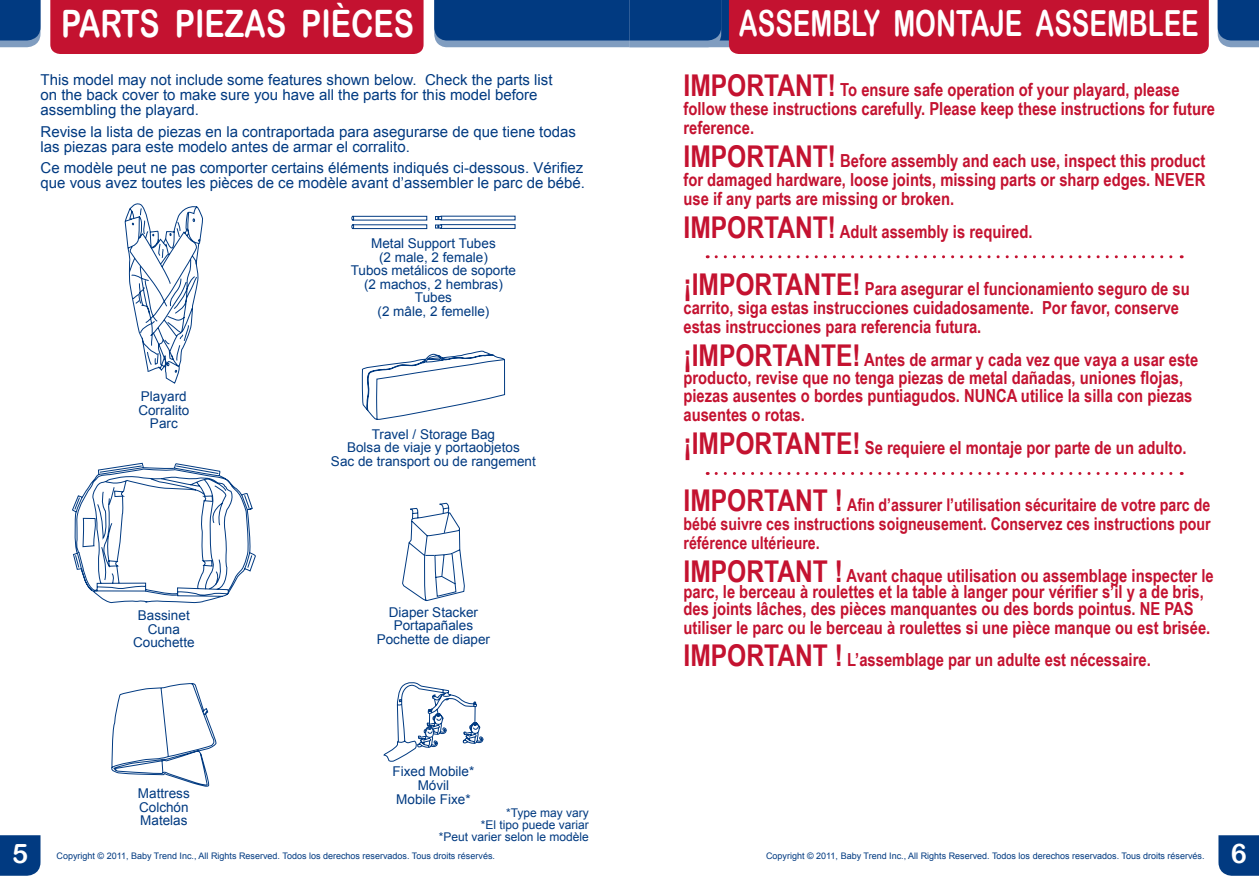
<style>
.page{position:relative;width:1259px;height:893px;background:#fff}
.page>*{position:absolute;margin:0;border:0;box-sizing:border-box;transform-origin:0 0}
.t1{font:37.8px "Arial Rounded MT Bold";color:#fff;scale:.8 1}
.t2{font:36px "Arial Rounded MT Bold";color:#fff;scale:.73 1}
.t3{font:27px "Arial Rounded MT Bold";color:#fff}
.t4{font:700 18px/19px "Arial Narrow";color:#c41230}
.t5{font:700 17.55px/18.9px "Arial Narrow";color:#c41230;text-align:justify}
.t6{font:15px/15px "Arial";color:#013a81}
.t7{font:13.5px/13.5px "Arial";color:#013a81;text-align:center}
.t8{font:12px/12px "Arial";color:#013a81;text-align:right}
.t9{font:9px "Arial";color:#013a81}
.s1{font-size:30px}
</style>
<div class="page">
<svg style="left:0;top:0;width:40px;height:47px;background:#164a8b"></svg>
<div style="left:0;top:835px;width:40px;height:41px;background:#013a81"></div>
<svg style="left:1217px;top:0;width:42px;height:47px;background:#1a4d8d"></svg>
<svg style="left:1218px;top:835px;width:41px;height:41px;background:#0c4386"></svg>
<div style="left:50px;top:0;width:373px;height:54px;background:#c41230"></div>
<svg style="left:124px;top:203px;width:79px;height:181px"></svg>
<svg style="left:72px;top:462px;width:184px;height:142px"></svg>
<svg style="left:111px;top:683px;width:106px;height:104px"></svg>
<svg style="left:362px;top:351px;width:143px;height:69px"></svg>
<svg style="left:351px;top:215px;width:165px;height:14px"></svg>
<svg style="left:434px;top:0;width:774px;height:54px;background:#8c2f58"></svg>
<svg style="left:716px;top:255px;width:466px;height:3px"></svg>
<svg style="left:716px;top:472px;width:466px;height:3px"></svg>
<svg style="left:402px;top:502px;width:63px;height:99px"></svg>
<svg style="left:383px;top:682px;width:100px;height:80px"></svg>
<h1 class="t1" style="left:61px;top:1px;width:442px">PARTS PIEZAS PIÈCES</h1>
<p class="t6" style="left:40px;top:72px;width:513px">This model may not include some features shown below. Check the parts list on the back cover to make sure you have all the parts for this model before assembling the playard.</p>
<p class="t6" style="left:40px;top:124px;width:537px">Revise la lista de piezas en la contraportada para asegurarse de que tiene todas las piezas para este modelo antes de armar el corralito.</p>
<p class="t6" style="left:40px;top:161px;width:546px">Ce modèle peut ne pas comporter certains éléments indiqués ci-dessous. Vérifiez que vous avez toutes les pièces de ce modèle avant d’assembler le parc de bébé.</p>
<p class="t7" style="left:138px;top:390px;width:53px">Playard<br>Corralito<br>Parc</p>
<p class="t7" style="left:133px;top:609px;width:63px">Bassinet<br>Cuna<br>Couchette</p>
<p class="t7" style="left:138px;top:787px;width:53px;text-align:justify">Mattress Colchón Matelas</p>
<p class="t7" style="left:351px;top:237px;width:167px">Metal Support Tubes<br>(2 male, 2 female)<br>Tubos metálicos de soporte (2 machos, 2 hembras)<br>Tubes<br>(2 mâle, 2 femelle)</p>
<p class="t7" style="left:331px;top:427px;width:206px">Travel / Storage Bag<br>Bolsa de viaje y portaobjetos<br>Sac de transport ou de rangement</p>
<p class="t7" style="left:377px;top:605px;width:115px">Diaper Stacker<br>Portapañales<br>Pochette de diaper</p>
<p class="t7" style="left:392px;top:765px;width:83px;line-height:14px">Fixed Mobile*<br>Móvil<br>Mobile Fixe*</p>
<p class="t8" style="left:439px;top:807px;width:152px">*Type may vary<br>*El tipo puede variar<br>*Peut varier selon le modèle</p>
<h2 class="t2" style="left:739px;top:1px;width:631px">ASSEMBLY MONTAJE ASSEMBLEE</h2>
<p class="t4" style="left:683px;top:79px;width:533px"><span class="s1">IMPORTANT!</span> To ensure safe operation of your playard, please follow these instructions carefully. Please keep these instructions for future reference.</p>
<p class="t4" style="left:683px;top:150px;width:523px;text-align:justify"><span class="s1">IMPORTANT!</span> Before assembly and each use, inspect this product for damaged hardware, loose joints, missing parts or sharp edges. NEVER use if any parts are missing or broken.</p>
<p class="t4" style="left:683px;top:221px;width:350px"><span class="s1">IMPORTANT!</span> Adult assembly is required.</p>
<p class="t4" style="left:683px;top:278px;width:508px"><span class="s1">¡IMPORTANTE!</span> Para asegurar el funcionamiento seguro de su carrito, siga estas instrucciones cuidadosamente. Por favor, conserve estas instrucciones para referencia futura.</p>
<p class="t4" style="left:683px;top:350px;width:516px;line-height:18.3px"><span class="s1">¡IMPORTANTE!</span> Antes de armar y cada vez que vaya a usar este producto, revise que no tenga piezas de metal dañadas, uniones flojas, piezas ausentes o bordes puntiagudos. NUNCA utilice la silla con piezas ausentes o rotas.</p>
<p class="t4" style="left:683px;top:437px;width:504px"><span class="s1">¡IMPORTANTE!</span> Se requiere el montaje por parte de un adulto.</p>
<p class="t5" style="left:683px;top:495px;width:528px"><span class="s1">IMPORTANT !</span> Afin d’assurer l’utilisation sécuritaire de votre parc de bébé suivre ces instructions soigneusement. Conservez ces instructions pour référence ultérieure.</p>
<p class="t4" style="left:683px;top:566px;width:531px;line-height:16.5px"><span class="s1">IMPORTANT !</span> Avant chaque utilisation ou assemblage inspecter le parc, le berceau à roulettes et la table à langer pour vérifier s’il y a de bris, des joints lâches, des pièces manquantes ou des bords pointus. NE PAS</p>
<p class="t4" style="left:683px;top:610px;width:528px;line-height:32.5px">utiliser le parc ou le berceau à roulettes si une pièce manque ou est brisée.<br><span class="s1">IMPORTANT !</span> L’assemblage par un adulte est nécessaire.</p>
<h3 class="t3" style="left:12px;top:838px;width:18px">5</h3>
<p class="t9" style="left:57px;top:850px;width:440px">Copyright © 2011, Baby Trend Inc., All Rights Reserved. Todos los derechos reservados. Tous droits réservés.</p>
<p class="t9" style="left:766px;top:850px;width:440px">Copyright © 2011, Baby Trend Inc., All Rights Reserved. Todos los derechos reservados. Tous droits réservés.</p>
<h3 class="t3" style="left:1230px;top:838px;width:18px">6</h3>
</div>
